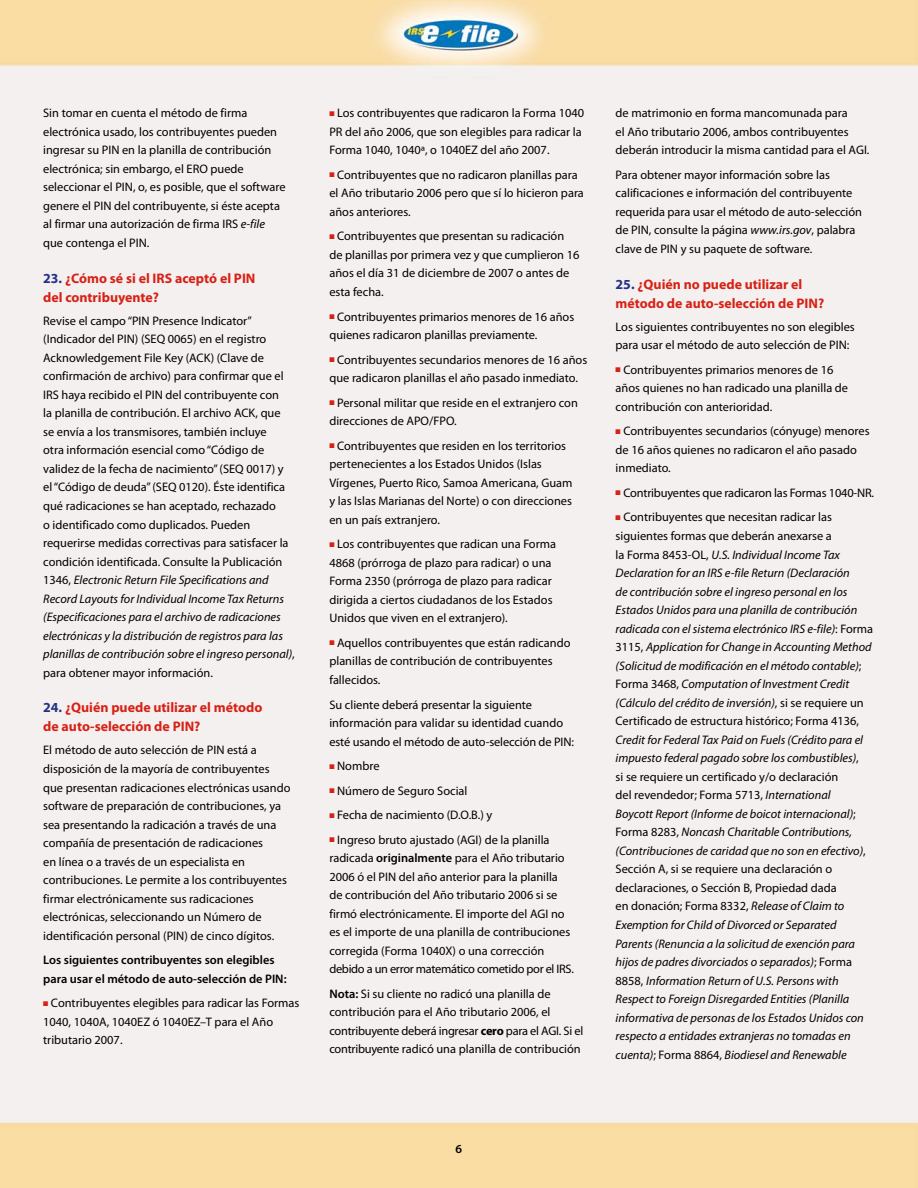
<style>
.page{position:relative;width:918px;height:1188px;background:#fff}
.page>*{position:absolute;margin:0;border:0;box-sizing:border-box;transform-origin:0 0}
.t1{font:700 13.8px/19.2px "Myriad Pro";color:#d72116}
.t2{font:12.3px/18.6px "Myriad Pro";color:#000}
.t3{font:italic 12.3px/18.6px "Myriad Pro";color:#000}
.t4{font:600 12.3px/18.6px "Myriad Pro";color:#000}
.s1{font-style:italic}
.s2{color:#243285}
.s3{color:#d72116}
.s4{font-weight:600}
.s5{font-weight:700}
.s6{font-style:normal}
</style>
<div class="page">
<img style="left:0;top:0;width:918px;height:1188px">
<p class="t2" style="left:43px;top:104px;width:244px">Sin tomar en cuenta el método de firma electrónica usado, los contribuyentes pueden ingresar su PIN en la planilla de contribución electrónica; sin embargo, el ERO puede seleccionar el PIN, o, es posible, que el software genere el PIN del contribuyente, si éste acepta al firmar una autorización de firma IRS <span class="s1">e-file </span>que contenga el PIN.</p>
<p class="t1" style="left:43px;top:269px;width:214px"><span class="s2">23.</span> ¿Cómo sé si el IRS aceptó el PIN del contribuyente?</p>
<p class="t2" style="left:43px;top:312px;width:253px">Revise el campo “PIN Presence Indicator” (Indicador del PIN) (SEQ 0065) en el registro Acknowledgement File Key (ACK) (Clave de confirmación de archivo) para confirmar que el IRS haya recibido el PIN del contribuyente con<br>la planilla de contribución. El archivo ACK, que se envía a los transmisores, también incluye<br>otra información esencial como “Código de validez de la fecha de nacimiento” (SEQ 0017) y el “Código de deuda” (SEQ 0120). Éste identifica qué radicaciones se han aceptado, rechazado<br>o identificado como duplicados. Pueden requerirse medidas correctivas para satisfacer la condición identificada. Consulte la Publicación 1346, <span class="s1">Electronic Return File Specifications and Record Layouts for Individual Income Tax Returns (Especificaciones para el archivo de radicaciones electrónicas y la distribución de registros para las planillas de contribución sobre el ingreso personal)</span>, para obtener mayor información.</p>
<p class="t1" style="left:43px;top:698px;width:221px"><span class="s2">24.</span> ¿Quién puede utilizar el método de auto-selección de PIN?</p>
<p class="t2" style="left:43px;top:741px;width:249px">El método de auto selección de PIN está a disposición de la mayoría de contribuyentes que presentan radicaciones electrónicas usando software de preparación de contribuciones, ya sea presentando la radicación a través de una compañía de presentación de radicaciones<br>en línea o a través de un especialista en contribuciones. Le permite a los contribuyentes firmar electrónicamente sus radicaciones electrónicas, seleccionando un Número de identificación personal (PIN) de cinco dígitos.</p>
<p class="t4" style="left:43px;top:951px;width:245px">Los siguientes contribuyentes son elegibles para usar el método de auto-selección de PIN:</p>
<p class="t2" style="left:43px;top:994px;width:258px"><span class="s3">■</span> Contribuyentes elegibles para radicar las Formas<br>1040, 1040A, 1040EZ ó 1040EZ–T para el Año tributario 2007.</p>
<p class="t2" style="left:329px;top:104px;width:256px"><span class="s3">■</span> Los contribuyentes que radicaron la Forma 1040<br>PR del año 2006, que son elegibles para radicar la<br>Forma 1040, 1040ª, o 1040EZ del año 2007.</p>
<p class="t2" style="left:329px;top:166px;width:256px"><span class="s3">■</span> Contribuyentes que no radicaron planillas para el Año tributario 2006 pero que sí lo hicieron para años anteriores.</p>
<p class="t2" style="left:329px;top:227px;width:252px"><span class="s3">■</span> Contribuyentes que presentan su radicación de planillas por primera vez y que cumplieron 16 años el día 31 de diciembre de 2007 o antes de esta fecha.</p>
<p class="t2" style="left:329px;top:307px;width:246px"><span class="s3">■</span> Contribuyentes primarios menores de 16 años quienes radicaron planillas previamente.</p>
<p class="t2" style="left:329px;top:350px;width:259px"><span class="s3">■</span> Contribuyentes secundarios menores de 16 años que radicaron planillas el año pasado inmediato.</p>
<p class="t2" style="left:329px;top:394px;width:250px"><span class="s3">■</span> Personal militar que reside en el extranjero con direcciones de APO/FPO.</p>
<p class="t2" style="left:329px;top:437px;width:245px"><span class="s3">■</span> Contribuyentes que residen en los territorios pertenecientes a los Estados Unidos (Islas Vírgenes, Puerto Rico, Samoa Americana, Guam y las Islas Marianas del Norte) o con direcciones en un país extranjero.</p>
<p class="t2" style="left:329px;top:535px;width:228px"><span class="s3">■</span> Los contribuyentes que radican una Forma 4868 (prórroga de plazo para radicar) o una Forma 2350 (prórroga de plazo para radicar dirigida a ciertos ciudadanos de los Estados Unidos que viven en el extranjero).</p>
<p class="t2" style="left:329px;top:634px;width:243px"><span class="s3">■</span> Aquellos contribuyentes que están radicando planillas de contribución de contribuyentes fallecidos.</p>
<p class="t2" style="left:329px;top:695px;width:246px">Su cliente deberá presentar la siguiente información para validar su identidad cuando esté usando el método de auto-selección de PIN:</p>
<p class="t2" style="left:329px;top:757px;width:52px"><span class="s3">■</span> Nombre</p>
<p class="t2" style="left:329px;top:781px;width:140px"><span class="s3">■</span> Número de Seguro Social</p>
<p class="t2" style="left:329px;top:806px;width:164px"><span class="s3">■</span> Fecha de nacimiento (D.O.B.) y</p>
<p class="t2" style="left:329px;top:831px;width:246px"><span class="s3">■</span> Ingreso bruto ajustado (AGI) de la planilla radicada <span class="s4">originalmente</span> para el Año tributario 2006 ó el PIN del año anterior para la planilla de contribución del Año tributario 2006 si se firmó electrónicamente. El importe del AGI no es el importe de una planilla de contribuciones corregida (Forma 1040X) o una corrección debido a un error matemático cometido por el IRS.</p>
<p class="t2" style="left:329px;top:985px;width:255px"><span class="s4">Nota:</span> Si su cliente no radicó una planilla de contribución para el Año tributario 2006, el contribuyente deberá ingresar <span class="s5">cero</span> para el AGI. Si el contribuyente radicó una planilla de contribución</p>
<p class="t2" style="left:616px;top:104px;width:255px">de matrimonio en forma mancomunada para<br>el Año tributario 2006, ambos contribuyentes deberán introducir la misma cantidad para el AGI.</p>
<p class="t2" style="left:616px;top:166px;width:248px">Para obtener mayor información sobre las calificaciones e información del contribuyente requerida para usar el método de auto-selección de PIN, consulte la página <span class="s1">www.irs.gov</span>, palabra clave de PIN y su paquete de software.</p>
<p class="t1" style="left:616px;top:275px;width:210px"><span class="s2">25.</span> ¿Quién no puede utilizar el método de auto-selección de PIN?</p>
<p class="t2" style="left:616px;top:318px;width:241px">Los siguientes contribuyentes no son elegibles para usar el método de auto selección de PIN:</p>
<p class="t2" style="left:616px;top:361px;width:234px"><span class="s3">■</span> Contribuyentes primarios menores de 16 años quienes no han radicado una planilla de contribución con anterioridad.</p>
<p class="t2" style="left:616px;top:422px;width:256px"><span class="s3">■</span> Contribuyentes secundarios (cónyuge) menores de 16 años quienes no radicaron el año pasado inmediato.</p>
<p class="t2" style="left:616px;top:484px;width:260px"><span class="s3">■</span> Contribuyentes que radicaron las Formas 1040-NR.</p>
<p class="t3" style="left:616px;top:508px;width:259px"><span class="s3">■</span> <span class="s6">Contribuyentes que necesitan radicar las siguientes formas que deberán anexarse a<br>la Forma 8453-OL,</span> U.S. Individual Income Tax Declaration for an IRS e-file Return (Declaración<br>de contribución sobre el ingreso personal en los Estados Unidos para una planilla de contribución radicada con el sistema electrónico IRS e-file)<span class="s6">: Forma 3115,</span> Application for Change in Accounting Method (Solicitud de modificación en el método contable)<span class="s6">; Forma 3468,</span> Computation of Investment Credit (Cálculo del crédito de inversión)<span class="s6">, si se requiere un Certificado de estructura histórico; Forma 4136,</span></p>
<p class="t3" style="left:616px;top:731px;width:252px">Credit for Federal Tax Paid on Fuels (Crédito para el impuesto federal pagado sobre los combustibles)<span class="s6">, si se requiere un certificado y/o declaración<br>del revendedor; Forma 5713,</span> International Boycott Report (Informe de boicot internacional)<span class="s6">; Forma 8283,</span> Noncash Charitable Contributions, (Contribuciones de caridad que no son en efectivo)<span class="s6">, Sección A, si se requiere una declaración o declaraciones, o Sección B, Propiedad dada<br>en donación; Forma 8332,</span> Release of Claim to Exemption for Child of Divorced or Separated Parents (Renuncia a la solicitud de exención para hijos de padres divorciados o separados)<span class="s6">; Forma 8858,</span> Information Return of U.S. Persons with Respect to Foreign Disregarded Entities (Planilla informativa de personas de los Estados Unidos con respecto a entidades extranjeras no tomadas en cuenta)<span class="s6">; Forma 8864,</span> Biodiesel and Renewable</p>
<p class="t4" style="left:456px;top:1140px;width:8px">6</p>
</div>
